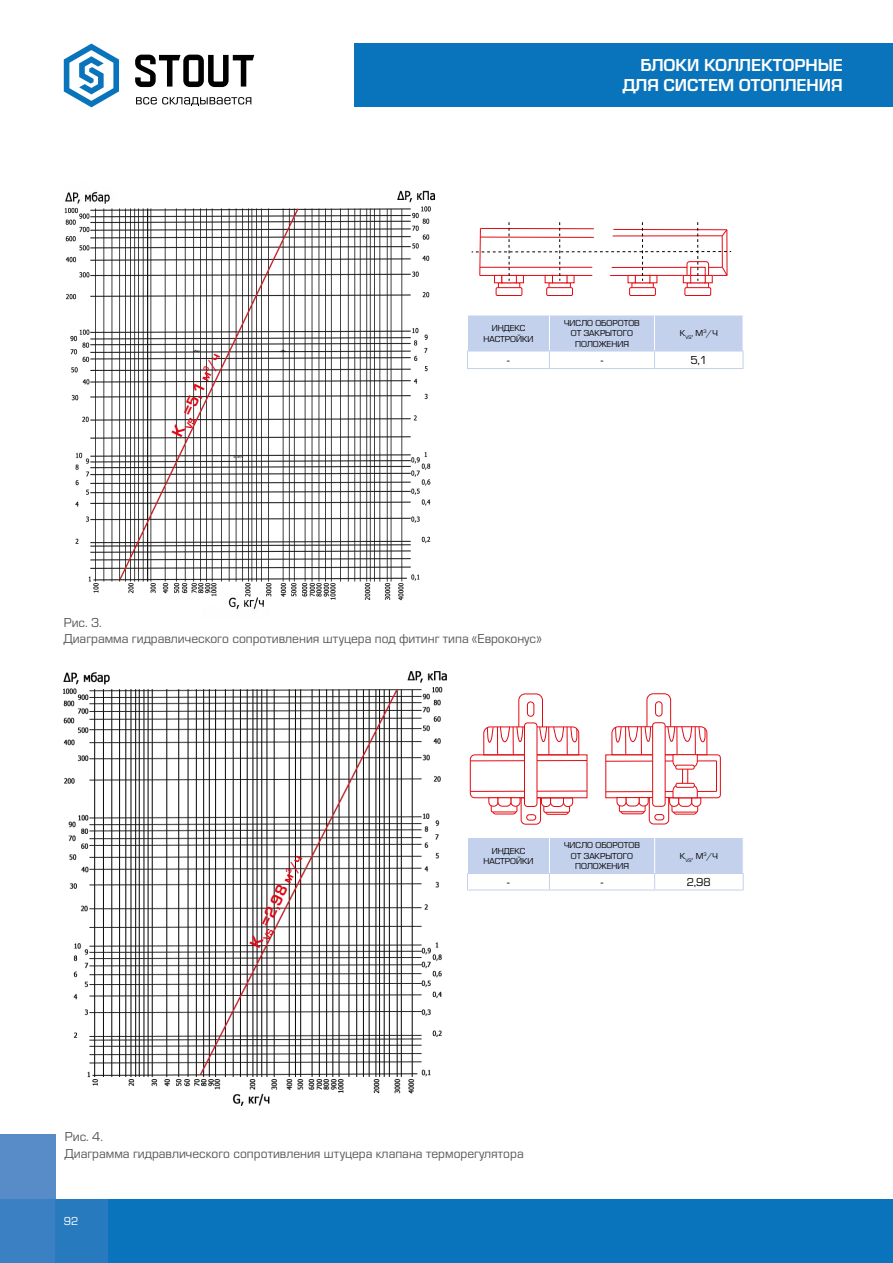
<style>
.page{position:relative;width:893px;height:1263px;background:#fff}
.page>*{position:absolute;margin:0;border:0;box-sizing:border-box;transform-origin:0 0}
.t1{font:700 18px/19.5px "Eurostile";color:#fff;text-align:right}
.t2{font:700 16.5px "Eurostile";color:#e30613}
.t3{font:13.5px/16.2px "Eurostile";color:#575756}
.t4{font:12px "Eurostile";color:#000}
.t5{font:12px "Eurostile";color:#fff}
.t6{font:9px/10.5px "Eurostile";color:#000;text-align:center}
.s1{font-size:13.5px}
</style>
<div class="page">
<div style="left:0;top:1134px;width:55px;height:65px;background:#578cc9"></div>
<div style="left:0;top:1199px;width:55px;height:64px;background:#3a80c2"></div>
<div style="left:108px;top:1199px;width:785px;height:64px;background:#0974bb"></div>
<div style="left:55px;top:1199px;width:53px;height:64px;background:#287abe"></div>
<svg style="left:136px;top:97px;width:115px;height:9px"></svg>
<svg style="left:64px;top:44px;width:55px;height:63px"></svg>
<svg style="left:135px;top:55px;width:119px;height:32px"></svg>
<div style="left:355px;top:44px;width:538px;height:63px;background:#0974bb"></div>
<img style="left:64px;top:190px;width:370px;height:420px">
<img style="left:64px;top:672px;width:382px;height:433px">
<svg style="left:467px;top:315px;width:277px;height:53px"></svg>
<hr style="left:467px;top:368px;width:82px;height:1px;background:#c4d1ec">
<hr style="left:549px;top:368px;width:105px;height:1px;background:#c4d1ec">
<hr style="left:654px;top:368px;width:89px;height:1px;background:#c4d1ec">
<hr style="left:467px;top:890px;width:82px;height:1px;background:#c4d1ec">
<hr style="left:549px;top:890px;width:106px;height:1px;background:#c4d1ec">
<svg style="left:467px;top:838px;width:277px;height:52px"></svg>
<hr style="left:655px;top:890px;width:89px;height:1px;background:#c4d1ec">
<div style="left:496px;top:287px;width:26px;height:9px;border:1px solid #e30b13"></div>
<div style="left:494px;top:275px;width:8px;height:8px;border:1px solid #e30b13"></div>
<div style="left:546px;top:287px;width:27px;height:9px;border:1px solid #e30b13"></div>
<div style="left:629px;top:287px;width:27px;height:9px;border:1px solid #e30b13"></div>
<div style="left:685px;top:287px;width:26px;height:9px;border:1px solid #e30b13"></div>
<div style="left:705px;top:275px;width:7px;height:8px;border:1px solid #e30b13"></div>
<svg style="left:472px;top:222px;width:259px;height:59px"></svg>
<div style="left:647px;top:693px;width:24px;height:41px;border:1px solid #e30b13;border-radius:6px"></div>
<div style="left:519px;top:694px;width:24px;height:41px;border:1px solid #e30b13;border-radius:6px"></div>
<div style="left:524px;top:723px;width:13px;height:84px;border:1px solid #e30b13;border-radius:3px"></div>
<div style="left:527px;top:702px;width:7px;height:14px;border:1px solid #e30b13;border-radius:3px"></div>
<svg style="left:470px;top:726px;width:117px;height:99px"></svg>
<div style="left:527px;top:815px;width:9px;height:5px;background:#fff;border-radius:3px"></div>
<div style="left:526px;top:814px;width:10px;height:6px;border:1px solid #e30b13;border-radius:3px"></div>
<div style="left:652px;top:722px;width:13px;height:84px;border:1px solid #e30b13;border-radius:3px"></div>
<div style="left:655px;top:701px;width:7px;height:15px;border:1px solid #e30b13;border-radius:3px"></div>
<svg style="left:605px;top:726px;width:116px;height:98px"></svg>
<div style="left:675px;top:765px;width:19px;height:4px;border:1px solid #e30b13;border-radius:2px"></div>
<p class="t2" style="left:168px;top:431px;width:92px;rotate:-64deg">K<sub>VS</sub>=5,1 <span class="s1">м</span><sup>3</sup><span class="s1">/ч</span></p>
<h1 class="t1" style="left:623px;top:56px;width:221px">БЛОКИ КОЛЛЕКТОРНЫЕ<br>ДЛЯ СИСТЕМ ОТОПЛЕНИЯ</h1>
<p class="t6" style="left:483px;top:323px;width:52px">ИНДЕКС<br>НАСТРОЙКИ</p>
<p class="t6" style="left:564px;top:318px;width:77px">ЧИСЛО ОБОРОТОВ<br>ОТ ЗАКРЫТОГО<br>ПОЛОЖЕНИЯ</p>
<p class="t6" style="left:680px;top:328px;width:40px">K<sub>VS</sub>, М<sup>3</sup>/Ч</p>
<p class="t4" style="left:507px;top:353px;width:4px">-</p>
<p class="t4" style="left:601px;top:353px;width:4px">-</p>
<p class="t4" style="left:690px;top:353px;width:18px">5,1</p>
<p class="t3" style="left:64px;top:615px;width:480px">Рис. 3.<br>Диаграмма гидравлического сопротивления штуцера под фитинг типа «Евроконус»</p>
<p class="t2" style="left:246px;top:942px;width:102px;rotate:-64deg">K<sub>VS</sub>=2,98 <span class="s1">м</span><sup>3</sup><span class="s1">/ч</span></p>
<p class="t6" style="left:483px;top:845px;width:52px">ИНДЕКС<br>НАСТРОЙКИ</p>
<p class="t6" style="left:564px;top:840px;width:77px">ЧИСЛО ОБОРОТОВ<br>ОТ ЗАКРЫТОГО<br>ПОЛОЖЕНИЯ</p>
<p class="t6" style="left:680px;top:851px;width:40px">K<sub>VS</sub>, М<sup>3</sup>/Ч</p>
<p class="t4" style="left:507px;top:875px;width:4px">-</p>
<p class="t4" style="left:601px;top:875px;width:4px">-</p>
<p class="t4" style="left:687px;top:875px;width:26px">2,98</p>
<p class="t3" style="left:65px;top:1129px;width:460px">Рис. 4.<br>Диаграмма гидравлического сопротивления штуцера клапана терморегулятора</p>
<p class="t5" style="left:64px;top:1214px;width:16px">92</p>
</div>
